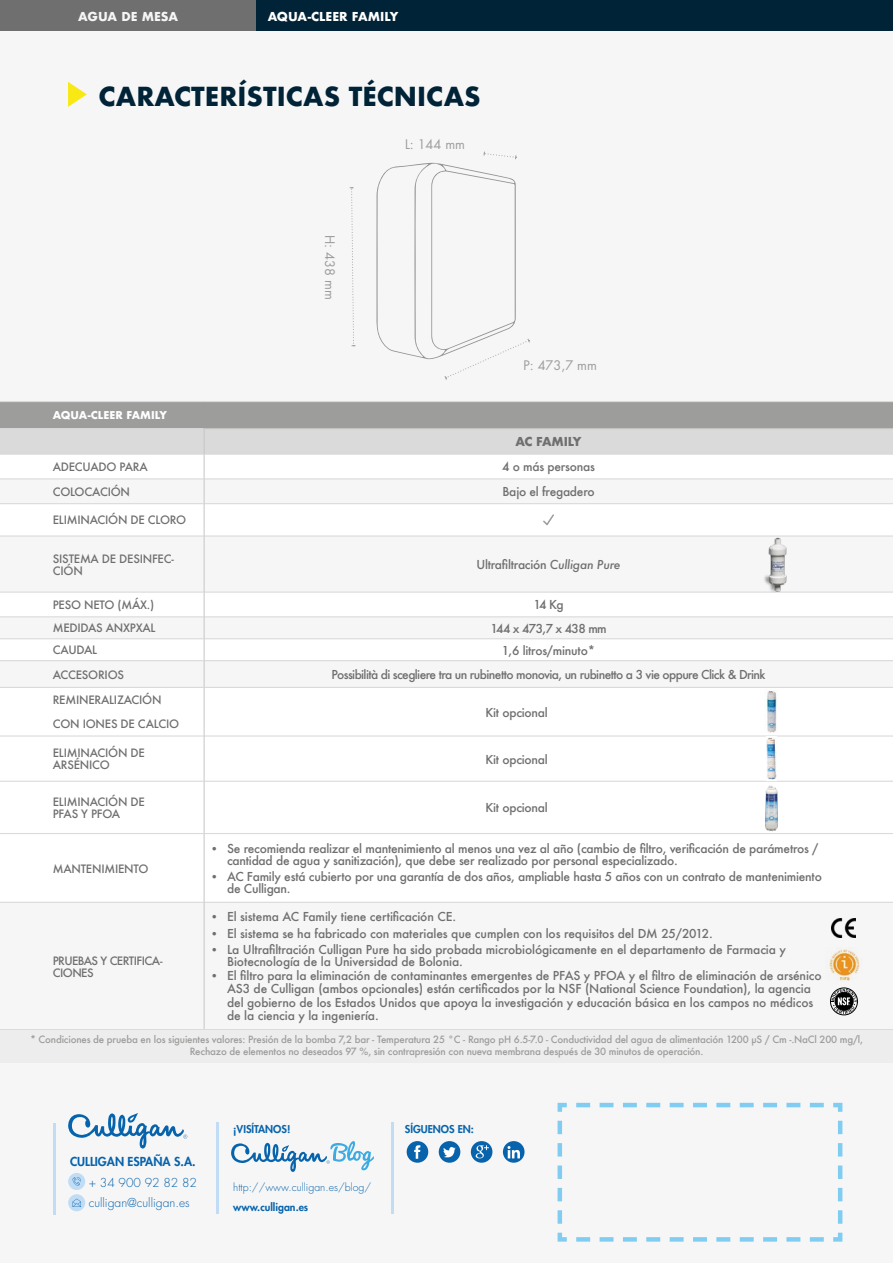
<style>
.page{position:relative;width:893px;height:1263px;background:#fff}
.page>*{position:absolute;margin:0;border:0;box-sizing:border-box;transform-origin:0 0}
.t1{font:700 25.5px "Futura";color:#002337}
.t2{font:12.9px "Futura Std";color:#9d9d9c}
.t3{font:500 12px/12px "Futura";letter-spacing:-.01em;color:#706f6f}
.t4{font:500 12px "Futura";letter-spacing:-.05em;color:#706f6f}
.t5{font:300 12px/20.5px "Futura Std";color:#0763ac}
.t6{font:800 12px "Futura Std";color:#0763ac}
.t7{font:700 12px "Futura";color:#fff}
.t8{font:700 12px "Futura";color:#f6f6f6}
.t9{font:700 12px "Futura";letter-spacing:-.035em;color:#706f6f}
.t10{font:500 11.25px/12px "Futura";letter-spacing:-.02em;color:#706f6f}
.t11{font:500 11.25px/12px "Futura";letter-spacing:-.05em;color:#706f6f}
.t12{font:800 10.5px "Futura Std";color:#0763ac}
.t13{font:300 10.5px "Futura Std";color:#0763ac}
.t14{font:700 10.5px "Futura";color:#fff}
.t15{font:500 9.75px/12px "Futura";letter-spacing:-.02em;color:#9d9d9c;text-align:center}
.s1{font-style:italic}
.s2{font-size:11.25px}
</style>
<div class="page">
<div style="left:0;top:0;width:893px;height:1091px;background:#f6f6f6"></div>
<div style="left:0;top:402px;width:893px;height:27px;background:#9d9d9c"></div>
<svg style="left:0;top:504px;width:893px;height:398px;fill:#fff"></svg>
<hr style="left:0;top:401px;width:204px;height:1px;background:#dadada">
<hr style="left:204px;top:401px;width:689px;height:1px;background:#dadada">
<hr style="left:0;top:428px;width:204px;height:1px;background:#dadada">
<hr style="left:0;top:535px;width:204px;height:2px;background:#dadada">
<hr style="left:204px;top:535px;width:689px;height:2px;background:#dadada">
<hr style="left:0;top:591px;width:204px;height:2px;background:#dadada">
<hr style="left:204px;top:591px;width:689px;height:2px;background:#dadada">
<hr style="left:0;top:616px;width:204px;height:1px;background:#dadada">
<hr style="left:204px;top:616px;width:689px;height:1px;background:#dadada">
<hr style="left:0;top:638px;width:204px;height:1px;background:#dadada">
<hr style="left:204px;top:638px;width:689px;height:1px;background:#dadada">
<hr style="left:0;top:660px;width:204px;height:1px;background:#dadada">
<hr style="left:204px;top:660px;width:689px;height:1px;background:#dadada">
<hr style="left:0;top:687px;width:204px;height:1px;background:#dadada">
<hr style="left:204px;top:687px;width:689px;height:1px;background:#dadada">
<hr style="left:0;top:735px;width:204px;height:1px;background:#dadada">
<hr style="left:204px;top:735px;width:689px;height:1px;background:#dadada">
<hr style="left:0;top:781px;width:204px;height:1px;background:#dadada">
<hr style="left:204px;top:781px;width:689px;height:1px;background:#dadada">
<hr style="left:0;top:833px;width:204px;height:1px;background:#dadada">
<hr style="left:204px;top:833px;width:689px;height:1px;background:#dadada">
<hr style="left:0;top:902px;width:204px;height:1px;background:#dadada">
<hr style="left:204px;top:902px;width:689px;height:1px;background:#dadada">
<hr style="left:204px;top:428px;width:689px;height:1px;background:#c6c6c6">
<svg style="left:0;top:429px;width:893px;height:75px"></svg>
<hr style="left:204px;top:504px;width:1px;height:32px;background:#c6c6c6">
<hr style="left:204px;top:536px;width:1px;height:56px;background:#c6c6c6">
<svg style="left:204px;top:593px;width:1px;height:94px"></svg>
<hr style="left:204px;top:687px;width:1px;height:49px;background:#c6c6c6">
<hr style="left:204px;top:736px;width:1px;height:45px;background:#c6c6c6">
<hr style="left:204px;top:781px;width:1px;height:52px;background:#c6c6c6">
<hr style="left:204px;top:833px;width:1px;height:69px;background:#c6c6c6">
<hr style="left:204px;top:902px;width:1px;height:127px;background:#c6c6c6">
<hr style="left:0;top:1029px;width:204px;height:1px;background:#dadada">
<hr style="left:204px;top:1029px;width:689px;height:1px;background:#dadada">
<svg style="left:543px;top:514px;width:11px;height:11px"></svg>
<div style="left:0;top:1030px;width:893px;height:33px;background:#ededed"></div>
<svg style="left:68px;top:82px;width:19px;height:25px"></svg>
<svg style="left:350px;top:187px;width:5px;height:159px"></svg>
<div style="left:0;top:0;width:258px;height:30px;background:#706f6f"></div>
<div style="left:257px;top:0;width:636px;height:30px;background:#002337"></div>
<img style="left:765px;top:690px;width:14px;height:44px">
<img style="left:764px;top:534px;width:27px;height:60px">
<img style="left:763px;top:785px;width:17px;height:46px">
<img style="left:766px;top:736px;width:10px;height:44px">
<img style="left:831px;top:918px;width:24px;height:19px">
<img style="left:828px;top:947px;width:32px;height:34px">
<div style="left:830px;top:988px;width:28px;height:27px;border:1px solid #000;border-radius:50%"></div>
<svg style="left:831px;top:989px;width:26px;height:25px"></svg>
<svg style="left:376px;top:151px;width:154px;height:229px"></svg>
<div style="left:0;top:1084px;width:893px;height:179px;background:#f6f6f6"></div>
<svg style="left:557px;top:1102px;width:286px;height:140px"></svg>
<hr style="left:53px;top:1124px;width:3px;height:91px;background:#c1dcf5">
<div style="left:68px;top:1173px;width:17px;height:17px;background:#c1dcf5;border-radius:50%"></div>
<div style="left:68px;top:1194px;width:17px;height:17px;background:#c1dcf5;border-radius:50%"></div>
<svg style="left:68px;top:1113px;width:119px;height:36px"></svg>
<hr style="left:216px;top:1122px;width:3px;height:91px;background:#c1dcf5">
<hr style="left:391px;top:1122px;width:3px;height:91px;background:#c1dcf5">
<div style="left:407px;top:1141px;width:21px;height:22px;background:#0763ac;border-radius:50%"></div>
<div style="left:439px;top:1141px;width:21px;height:22px;background:#0763ac;border-radius:50%"></div>
<div style="left:471px;top:1141px;width:21px;height:22px;background:#0763ac;border-radius:50%"></div>
<svg style="left:503px;top:1141px;width:22px;height:22px"></svg>
<svg style="left:414px;top:1145px;width:6px;height:14px"></svg>
<svg style="left:443px;top:1147px;width:13px;height:11px"></svg>
<svg style="left:476px;top:1145px;width:13px;height:13px"></svg>
<svg style="left:507px;top:1146px;width:13px;height:12px"></svg>
<svg style="left:231px;top:1141px;width:143px;height:31px"></svg>
<svg style="left:72px;top:1177px;width:9px;height:9px"></svg>
<svg style="left:73px;top:1198px;width:8px;height:9px"></svg>
<p class="t8" style="left:78px;top:8px;width:101px">AGUA DE MESA</p>
<p class="t7" style="left:268px;top:8px;width:132px">AQUA-CLEER FAMILY</p>
<h1 class="t1" style="left:98px;top:78px;width:384px">CARACTERÍSTICAS TÉCNICAS</h1>
<p class="t2" style="left:405px;top:136px;width:62px">L: 144 mm</p>
<p class="t14" style="left:53px;top:408px;width:116px">AQUA-CLEER FAMILY</p>
<p class="t2" style="left:338px;top:235px;width:66px;rotate:90deg">H: 438 mm</p>
<p class="t2" style="left:523px;top:357px;width:75px">P: 473,7 mm</p>
<p class="t9" style="left:515px;top:433px;width:68px">AC FAMILY</p>
<p class="t10" style="left:53px;top:461px;width:96px">ADECUADO PARA</p>
<p class="t3" style="left:502px;top:461px;width:94px">4 o más personas</p>
<p class="t10" style="left:53px;top:486px;width:79px">COLOCACIÓN</p>
<p class="t3" style="left:502px;top:486px;width:94px">Bajo el fregadero</p>
<p class="t10" style="left:53px;top:514px;width:135px">ELIMINACIÓN DE CLORO</p>
<p class="t10" style="left:53px;top:552px;width:123px">SISTEMA DE DESINFEC-<br>CIÓN</p>
<p class="t3" style="left:476px;top:558px;width:146px">Ultrafiltración <span class="s1">Culligan Pure</span></p>
<p class="t10" style="left:53px;top:599px;width:103px">PESO NETO (MÁX.)</p>
<p class="t3" style="left:533px;top:599px;width:32px">14 Kg</p>
<p class="t10" style="left:53px;top:622px;width:104px">MEDIDAS ANXPXAL</p>
<p class="t4" style="left:490px;top:620px;width:118px">144 x 473,7 x 438 mm</p>
<p class="t10" style="left:53px;top:644px;width:46px">CAUDAL</p>
<p class="t3" style="left:502px;top:644px;width:95px">1,6 litros/minuto*</p>
<p class="t10" style="left:53px;top:668px;width:73px">ACCESORIOS</p>
<p class="t4" style="left:332px;top:666px;width:435px">Possibilità di scegliere tra un rubinetto monovia, un rubinetto a 3 vie oppure Click &amp; Drink</p>
<p class="t10" style="left:53px;top:688px;width:128px;line-height:24px">REMINERALIZACIÓN<br>CON IONES DE CALCIO</p>
<p class="t3" style="left:485px;top:706px;width:64px">Kit opcional</p>
<p class="t10" style="left:53px;top:747px;width:94px">ELIMINACIÓN DE<br>ARSÉNICO</p>
<p class="t3" style="left:485px;top:753px;width:64px">Kit opcional</p>
<p class="t10" style="left:53px;top:796px;width:94px">ELIMINACIÓN DE<br>PFAS Y PFOA</p>
<p class="t3" style="left:485px;top:802px;width:64px">Kit opcional</p>
<p class="t10" style="left:53px;top:862px;width:97px">MANTENIMIENTO</p>
<p class="t11" style="left:53px;top:954px;width:111px">PRUEBAS Y CERTIFICA-<br>CIONES</p>
<p class="t3" style="left:227px;top:842px;width:593px;text-indent:-17px"><span class="s2">•</span> Se recomienda realizar el mantenimiento al menos una vez al año (cambio de filtro, verificación de parámetros / cantidad de agua y sanitización), que debe ser realizado por personal especializado.</p>
<p class="t3" style="left:227px;top:870px;width:596px;text-indent:-17px"><span class="s2">•</span> AC Family está cubierto por una garantía de dos años, ampliable hasta 5 años con un contrato de mantenimiento de Culligan.</p>
<p class="t3" style="left:210px;top:911px;width:247px"><span class="s2">•</span> El sistema AC Family tiene certificación CE.</p>
<p class="t3" style="left:210px;top:927px;width:504px"><span class="s2">•</span> El sistema se ha fabricado con materiales que cumplen con los requisitos del DM 25/2012.</p>
<p class="t3" style="left:227px;top:944px;width:560px;text-indent:-17px"><span class="s2">•</span> La Ultrafiltración Culligan Pure ha sido probada microbiológicamente en el departamento de Farmacia y<br>Biotecnología de la Universidad de Bolonia.</p>
<p class="t3" style="left:227px;top:968px;width:596px;line-height:13.5px;text-indent:-17px"><span class="s2">•</span> El filtro para la eliminación de contaminantes emergentes de PFAS y PFOA y el filtro de eliminación de arsénico AS3 de Culligan (ambos opcionales) están certificados por la NSF (National Science Foundation), la agencia del gobierno de los Estados Unidos que apoya la investigación y educación básica en los campos no médicos de la ciencia y la ingeniería.</p>
<p class="t15" style="left:30px;top:1033px;width:835px">* Condiciones de prueba en los siguientes valores: Presión de la bomba 7,2 bar - Temperatura 25 °C - Rango pH 6.5-7.0 - Conductividad del agua de alimentación 1200 μS / Cm -.NaCl 200 mg/l,<br>Rechazo de elementos no deseados 97 %, sin contrapresión con nueva membrana después de 30 minutos de operación.</p>
<p class="t6" style="left:70px;top:1154px;width:127px">CULLIGAN ESPAÑA S.A.</p>
<p class="t5" style="left:89px;top:1172px;width:110px">+ 34 900 92 82 82 culligan@culligan.es</p>
<p class="t12" style="left:233px;top:1122px;width:59px">¡VISÍTANOS!</p>
<p class="t13" style="left:233px;top:1180px;width:140px">http://www.culligan.es/blog/</p>
<p class="t12" style="left:233px;top:1200px;width:77px">www.culligan.es</p>
<p class="t12" style="left:405px;top:1122px;width:71px">SÍGUENOS EN:</p>
</div>
